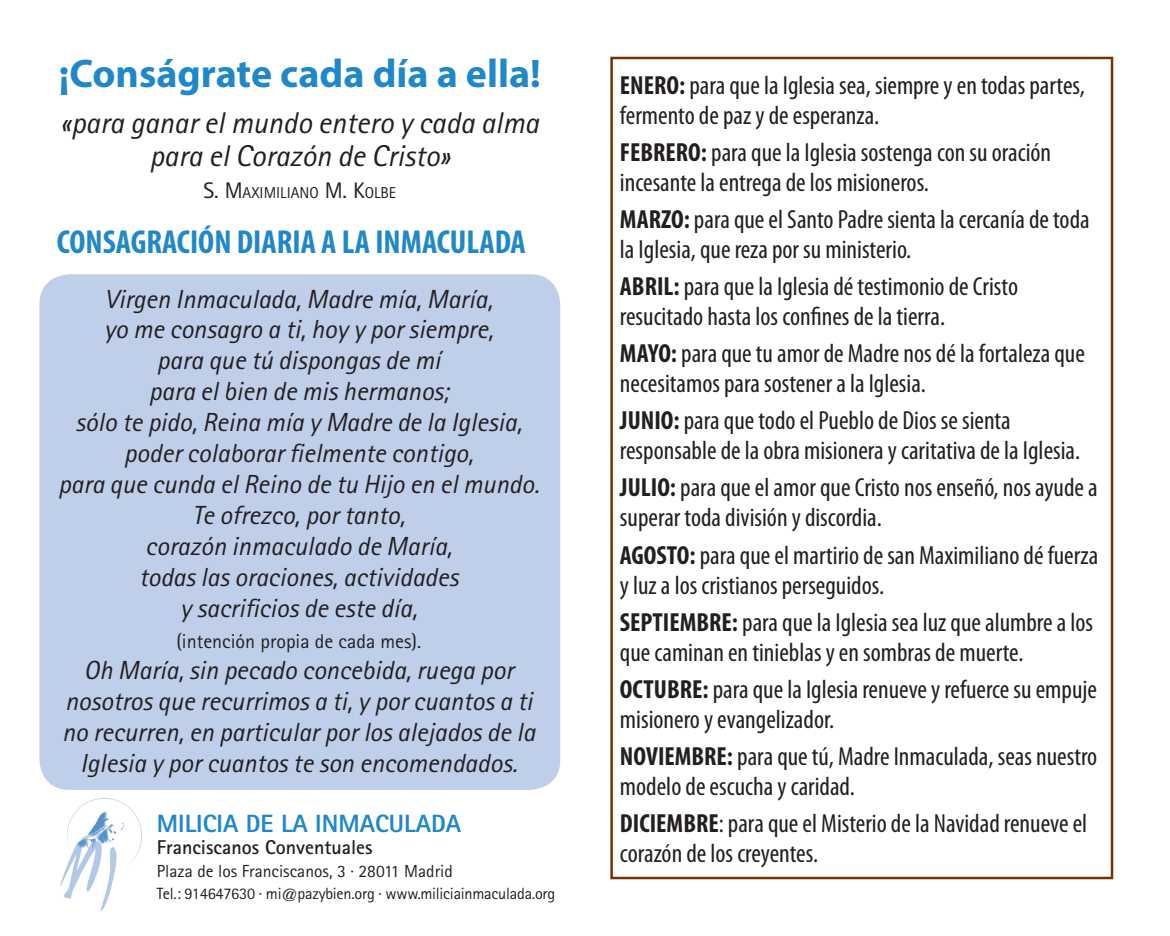
<style>
.page{position:relative;width:1170px;height:936px;background:#fff}
.page>*{position:absolute;margin:0;border:0;box-sizing:border-box;transform-origin:0 0}
.t1{font:700 40px "Myriad Pro";color:#2088c9}
.subtitulo_admonicion{font:700 condensed 33.25px "Myriad Pro";color:#2088c9}
.subtitulo_admonicion-2{font:italic 30px "Rotis Sans Serif";color:#231f20}
.t2{font:condensed 26.25px/30px "Myriad Pro";color:#231f20}
.subtitulo_admonicion-3{font:italic 26.25px/31px "Rotis Sans Serif";color:#231f20;text-align:center}
.t3{font:800 25px "Rotis Sans Serif";color:#2088c9}
.subtitulo_admonicion-4{font:20px "Rotis Sans Serif";color:#231f20}
.t4{font:700 20px "Rotis Sans Serif";color:#231f20}
.t5{font:17.5px "Rotis Sans Serif";color:#231f20}
.t6{font:16.25px "Rotis Sans Serif";letter-spacing:-.015em;color:#231f20}
.subtitulo_admonicion-5{font:15.75px "Rotis Sans Serif";color:#231f20}
.s1{font-size:22.5px}
.s2{font-weight:700}
</style>
<div class="page">
<div style="left:39px;top:274px;width:521px;height:515px;background:#bfcee9;border-radius:30px"></div>
<img style="left:60px;top:798px;width:82px;height:114px">
<p class="t1" style="left:59px;top:47px;width:483px">¡Conságrate cada día a ella!</p>
<p class="subtitulo_admonicion-2" style="left:61px;top:106px;width:480px">«para ganar el mundo entero y cada alma</p>
<p class="subtitulo_admonicion-2" style="left:149px;top:138px;width:302px">para el Corazón de Cristo»</p>
<p class="subtitulo_admonicion-5" style="left:203px;top:184px;width:194px"><span class="s1">S. M</span>AXIM ILIANO <span class="s1">M. K</span>OLBE</p>
<p class="subtitulo_admonicion" style="left:57px;top:223px;width:470px">CONSAGRACIÓN DIARIA A LA INMACULADA</p>
<p class="subtitulo_admonicion-3" style="left:105px;top:283px;width:389px">Virgen Inmaculada, Madre mía, María,</p>
<p class="subtitulo_admonicion-3" style="left:104px;top:314px;width:391px">yo me consagro a ti, hoy y por siempre,</p>
<p class="subtitulo_admonicion-3" style="left:157px;top:345px;width:285px">para que tú dispongas de mí</p>
<p class="subtitulo_admonicion-3" style="left:149px;top:376px;width:301px">para el bien de mis hermanos;</p>
<p class="subtitulo_admonicion-3" style="left:75px;top:407px;width:448px">sólo te pido, Reina mía y Madre de la Iglesia,</p>
<p class="subtitulo_admonicion-3" style="left:124px;top:438px;width:351px">poder colaborar fielmente contigo,</p>
<p class="subtitulo_admonicion-3" style="left:58px;top:469px;width:482px">para que cunda el Reino de tu Hijo en el mundo.</p>
<p class="subtitulo_admonicion-3" style="left:192px;top:500px;width:214px">Te ofrezco, por tanto,</p>
<p class="subtitulo_admonicion-3" style="left:145px;top:531px;width:308px">corazón inmaculado de María,</p>
<p class="subtitulo_admonicion-3" style="left:139px;top:562px;width:321px">todas las oraciones, actividades</p>
<p class="subtitulo_admonicion-3" style="left:180px;top:593px;width:239px">y sacrificios de este día,</p>
<p class="subtitulo_admonicion-4" style="left:176px;top:629px;width:246px">(intención propia de cada mes).</p>
<p class="subtitulo_admonicion-3" style="left:62px;top:654px;width:475px">Oh María, sin pecado concebida, ruega por nosotros que recurrimos a ti, y por cuantos a ti no recurren, en particular por los alejados de la Iglesia y por cuantos te son encomendados.</p>
<p class="t3" style="left:157px;top:807px;width:306px">MILICIA DE LA INMACULADA</p>
<p class="t4" style="left:157px;top:835px;width:217px">Franciscanos Conventuales</p>
<p class="t5" style="left:157px;top:860px;width:297px">Plaza de los Franciscanos, 3 · 28011 Madrid</p>
<p class="t6" style="left:157px;top:884px;width:400px">Tel.: 914647630 · mi@pazybien.org · www.miliciainmaculada.org</p>
<p class="t2" style="left:620px;top:70px;width:466px"><span class="s2">ENERO:</span> para que la Iglesia sea, siempre y en todas partes, fermento de paz y de esperanza.</p>
<p class="t2" style="left:620px;top:138px;width:432px"><span class="s2">FEBRERO:</span> para que la Iglesia sostenga con su oración incesante la entrega de los misioneros.</p>
<p class="t2" style="left:620px;top:205px;width:471px"><span class="s2">MARZO:</span> para que el Santo Padre sienta la cercanía de toda la Iglesia, que reza por su ministerio.</p>
<p class="t2" style="left:620px;top:272px;width:399px"><span class="s2">ABRIL:</span> para que la Iglesia dé testimonio de Cristo resucitado hasta los confines de la tierra.</p>
<p class="t2" style="left:620px;top:339px;width:466px"><span class="s2">MAYO:</span> para que tu amor de Madre nos dé la fortaleza que necesitamos para sostener a la Iglesia.</p>
<p class="t2" style="left:620px;top:406px;width:462px"><span class="s2">JUNIO:</span> para que todo el Pueblo de Dios se sienta responsable de la obra misionera y caritativa de la Iglesia.</p>
<p class="t2" style="left:620px;top:473px;width:479px"><span class="s2">JULIO:</span> para que el amor que Cristo nos enseñó, nos ayude a superar toda división y discordia.</p>
<p class="t2" style="left:620px;top:540px;width:480px"><span class="s2">AGOSTO:</span> para que el martirio de san Maximiliano dé fuerza y luz a los cristianos perseguidos.</p>
<p class="t2" style="left:620px;top:607px;width:474px"><span class="s2">SEPTIEMBRE:</span> para que la Iglesia sea luz que alumbre a los que caminan en tinieblas y en sombras de muerte.</p>
<p class="t2" style="left:620px;top:674px;width:478px"><span class="s2">OCTUBRE:</span> para que la Iglesia renueve y refuerce su empuje misionero y evangelizador.</p>
<p class="t2" style="left:620px;top:741px;width:479px"><span class="s2">NOVIEMBRE:</span> para que tú, Madre Inmaculada, seas nuestro modelo de escucha y caridad.</p>
<p class="t2" style="left:620px;top:808px;width:468px"><span class="s2">DICIEMBRE</span>: para que el Misterio de la Navidad renueve el corazón de los creyentes.</p>
</div>
